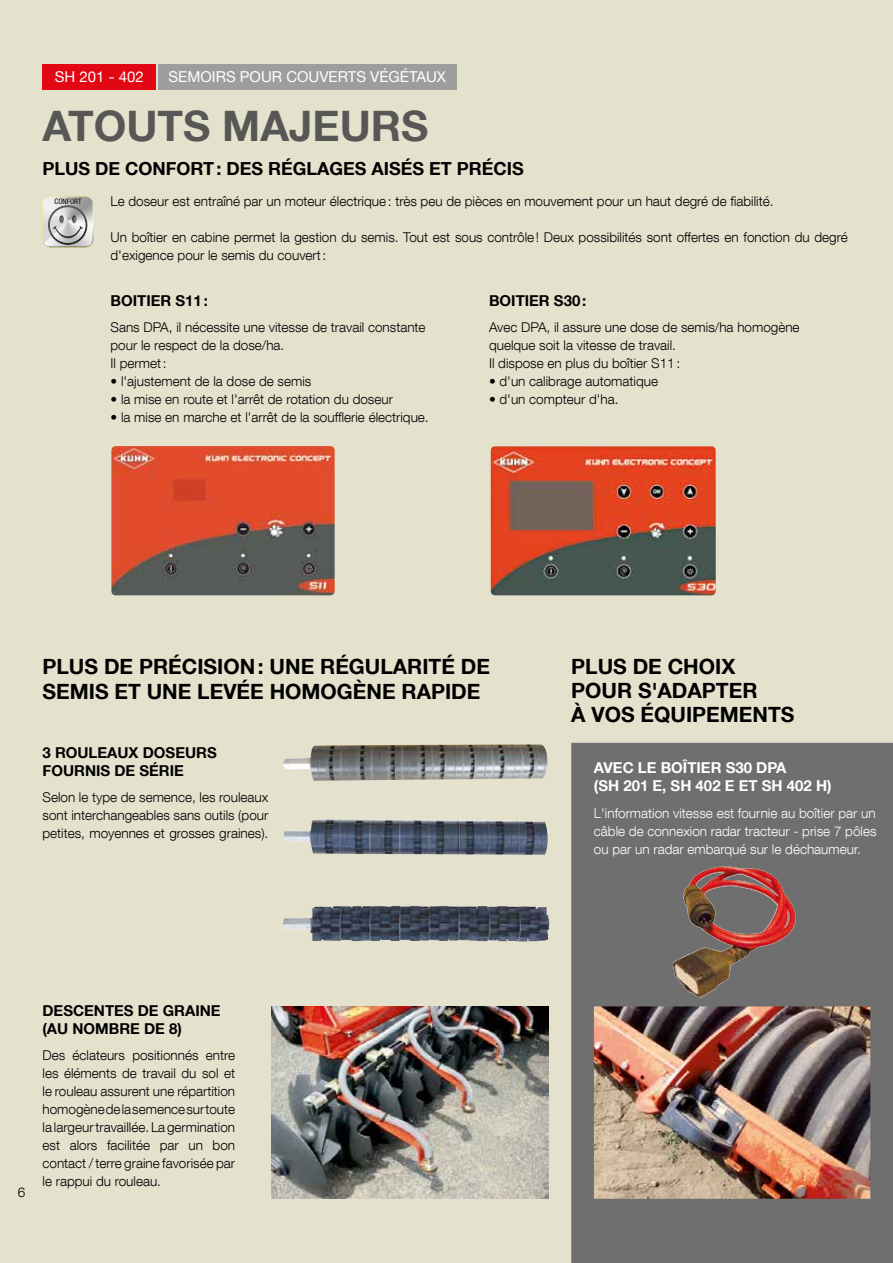
<style>
.page{position:relative;width:893px;height:1263px;background:#e4e1cd}
.page>*{position:absolute;margin:0;border:0;box-sizing:border-box;transform-origin:0 0}
.t1{font:700 42px "Helvetica Neue LT Com";color:#575756}
.t2{font:700 21px/24px "Helvetica Neue LT Com";color:#000}
.t3{font:700 18px "Helvetica Neue LT Com";color:#000}
.t4{font:700 15px/18px "Helvetica Neue LT Com";color:#000}
.t5{font:700 15px/18px "Helvetica Neue LT Com";color:#fff}
.t6{font:15px "Helvetica Neue LT Com";color:#fff}
.t7{font:300 13.5px/18px "Helvetica Neue LT Com";color:#000}
.t8{font:300 13.5px/18px "Helvetica Neue LT Com";color:#fff;text-align:justify}
.t9{font:condensed 7.5px "Helvetica Neue LT Com";color:#000}
</style>
<div class="page">
<div style="left:43px;top:64px;width:113px;height:25px;background:#e30613"></div>
<img style="left:43px;top:196px;width:50px;height:51px">
<svg style="left:44px;top:198px;width:49px;height:49px"></svg>
<svg style="left:48px;top:205px;width:40px;height:40px;background:#b6b6b5"></svg>
<img style="left:111px;top:446px;width:224px;height:149px">
<img style="left:491px;top:446px;width:225px;height:149px">
<img style="left:272px;top:1006px;width:276px;height:193px">
<img style="left:283px;top:744px;width:265px;height:37px">
<img style="left:284px;top:819px;width:267px;height:36px">
<img style="left:282px;top:905px;width:267px;height:37px">
<div style="left:158px;top:64px;width:298px;height:25px;background:#9d9d9c"></div>
<img style="left:571px;top:743px;width:322px;height:520px">
<p class="t6" style="left:55px;top:67px;width:90px">SH 201 - 402</p>
<p class="t6" style="left:169px;top:67px;width:279px">SEMOIRS POUR COUVERTS VÉGÉTAUX</p>
<h1 class="t1" style="left:43px;top:99px;width:387px">ATOUTS MAJEURS</h1>
<h3 class="t3" style="left:43px;top:157px;width:483px">PLUS DE CONFORT: DES RÉGLAGES AISÉS ET PRÉCIS</h3>
<p class="t9" style="left:55px;top:197px;width:28px">CONFORT</p>
<p class="t7" style="left:111px;top:192px;width:664px">Le doseur est entraîné par un moteur électrique: très peu de pièces en mouvement pour un haut degré de fiabilité.</p>
<p class="t7" style="left:111px;top:228px;width:739px">Un boîtier en cabine permet la gestion du semis. Tout est sous contrôle! Deux possibilités sont offertes en fonction du degré d'exigence pour le semis du couvert:</p>
<p class="t4" style="left:111px;top:291px;width:99px">BOITIER S11:</p>
<p class="t7" style="left:111px;top:318px;width:317px">Sans DPA, il nécessite une vitesse de travail constante pour le respect de la dose/ha.<br>Il permet:</p>
<p class="t7" style="left:111px;top:372px;width:202px">• l'ajustement de la dose de semis</p>
<p class="t7" style="left:111px;top:390px;width:284px">• la mise en route et l'arrêt de rotation du doseur</p>
<p class="t7" style="left:111px;top:408px;width:320px">• la mise en marche et l'arrêt de la soufflerie électrique.</p>
<p class="t4" style="left:489px;top:291px;width:99px">BOITIER S30:</p>
<p class="t7" style="left:489px;top:318px;width:312px">Avec DPA, il assure une dose de semis/ha homogène quelque soit la vitesse de travail.<br>Il dispose en plus du boîtier S11:</p>
<p class="t7" style="left:489px;top:372px;width:171px">• d'un calibrage automatique</p>
<p class="t7" style="left:489px;top:390px;width:131px">• d'un compteur d'ha.</p>
<h2 class="t2" style="left:43px;top:653px;width:449px;line-height:25.2px">PLUS DE PRÉCISION: UNE RÉGULARITÉ DE<br>SEMIS ET UNE LEVÉE HOMOGÈNE RAPIDE</h2>
<h2 class="t2" style="left:571px;top:654px;width:225px">PLUS DE CHOIX<br>POUR S'ADAPTER<br>À VOS ÉQUIPEMENTS</h2>
<p class="t4" style="left:43px;top:743px;width:176px">3 ROULEAUX DOSEURS<br>FOURNIS DE SÉRIE</p>
<p class="t7" style="left:43px;top:788px;width:227px;text-align:justify">Selon le type de semence, les rouleaux sont interchangeables sans outils (pour petites, moyennes et grosses graines).</p>
<p class="t5" style="left:594px;top:758px;width:239px">AVEC LE BOÎTIER S30 DPA<br>(SH 201 E, SH 402 E ET SH 402 H)</p>
<p class="t8" style="left:594px;top:804px;width:284px">L'information vitesse est fournie au boîtier par un câble de connexion radar tracteur - prise 7 pôles ou par un radar embarqué sur le déchaumeur.</p>
<p class="t7" style="left:18px;top:1183px;width:9px">6</p>
<p class="t4" style="left:43px;top:1001px;width:180px">DESCENTES DE GRAINE (AU NOMBRE DE 8)</p>
<p class="t7" style="left:43px;top:1046px;width:194px;text-align:justify">Des éclateurs positionnés entre les éléments de travail du sol et le rouleau assurent une répartition homogène de la semence sur toute la largeur travaillée. La germination est alors facilitée par un bon contact / terre graine favorisée par le rappui du rouleau.</p>
</div>
